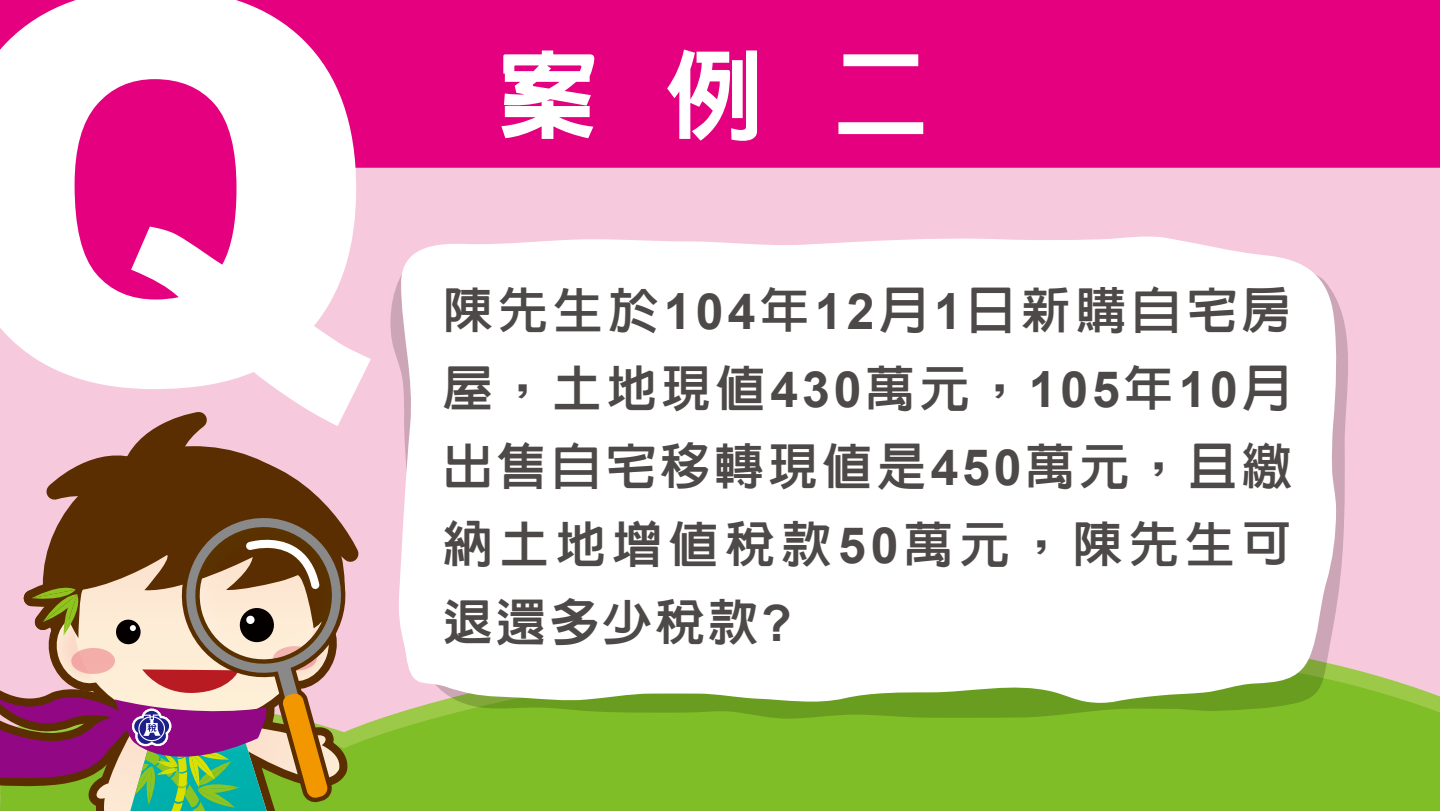
<style>
.page{position:relative;width:1440px;height:811px;background:#f7c9dd}
.page>*{position:absolute;margin:0;border:0;box-sizing:border-box;transform-origin:0 0}
.t1{font:900 541px "Arial";color:#fff}
.t2{font:800 98.8px "Lin Gothic";color:#fff}
.t3{font:50px/78px "Lin Gothic Extra";letter-spacing:.09em;color:#4c4948;text-align:justify}
.s1{font-family:"Arial";font-weight:700}
</style>
<div class="page">
<div style="left:252px;top:0;width:1188px;height:168px;background:#e4007f"></div>
<div style="left:0;top:0;width:252px;height:311px;background:#e4007f"></div>
<div style="left:366px;top:668px;width:1074px;height:143px;background:#7fbe26"></div>
<svg style="left:390px;top:283px;width:958px;height:435px"></svg>
<div style="left:398px;top:236px;width:940px;height:469px;background:#fff"></div>
<svg style="left:0;top:420px;width:366px;height:391px"></svg>
<h1 class="t1" style="left:-70px;top:-204px;width:452px">Q</h1>
<h2 class="t2" style="left:498px;top:43px;width:433px">案 例 二</h2>
<p class="t3" style="left:443px;top:271px;width:850px">陳先生於<span class="s1">104</span>年<span class="s1">12</span>月<span class="s1">1</span>日新購自宅房屋，土地現值<span class="s1">430</span>萬元，<span class="s1">105</span>年<span class="s1">10</span>月出售自宅移轉現值是<span class="s1">450</span>萬元，且繳納土地增值稅款<span class="s1">50</span>萬元，陳先生可退還多少稅款<span class="s1">?</span></p>
</div>
